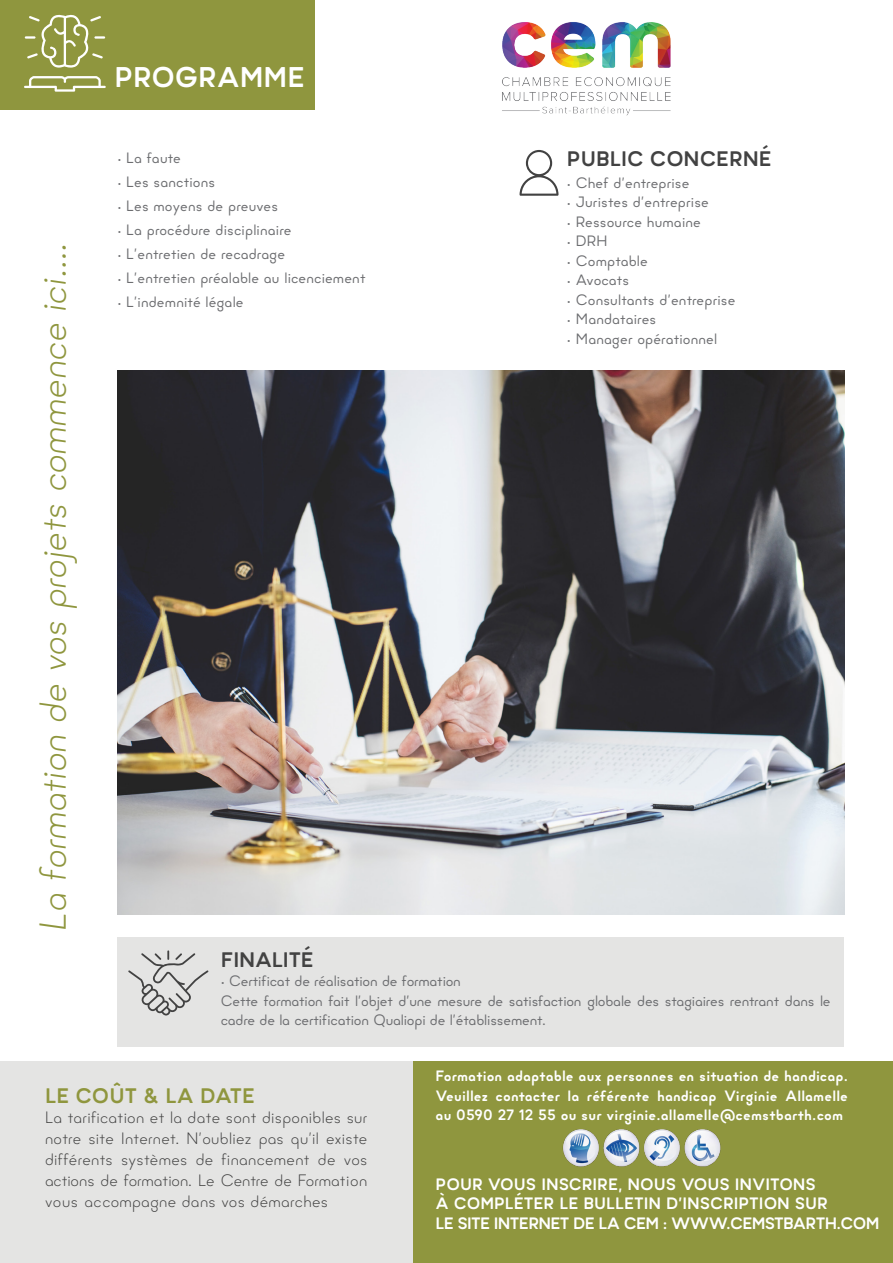
<style>
.page{position:relative;width:893px;height:1263px;background:#fff}
.page>*{position:absolute;margin:0;border:0;box-sizing:border-box;transform-origin:0 0}
.t1{font:italic 300 37.5px "Minimo";color:#8f963e}
.t2{font:700 28.5px "Minimo";color:#fff}
.t3{font:700 21px "Minimo";color:#424242}
.t4{font:700 21px "Minimo";color:#8f963e}
.t5{font:300 16.5px/21px "Minimo";letter-spacing:.02em;color:#424242;text-align:justify}
.t6{font:700 16.5px "Minimo";color:#fff}
.t7{font:700 16.5px "Minimo";letter-spacing:-.04em;color:#fff}
.t8{font:15px/19.5px "Minimo";color:#6c6d70}
.t9{font:700 15px/19.5px "Minimo";letter-spacing:.01em;color:#fff;text-align:justify}
</style>
<div class="page">
<img style="left:502px;top:22px;width:169px;height:94px">
<div style="left:0;top:0;width:315px;height:109px;background:#8f963e"></div>
<svg style="left:25px;top:14px;width:80px;height:54px"></svg>
<svg style="left:24px;top:76px;width:82px;height:16px"></svg>
<div style="left:117px;top:937px;width:727px;height:109px;background:#e4e4e3"></div>
<svg style="left:128px;top:950px;width:80px;height:65px"></svg>
<svg style="left:520px;top:150px;width:38px;height:46px"></svg>
<img style="left:117px;top:370px;width:727px;height:545px">
<div style="left:388px;top:1062px;width:505px;height:201px;background:#8f963e"></div>
<div style="left:0;top:1062px;width:412px;height:201px;background:#e4e4e3"></div>
<img style="left:562px;top:1129px;width:159px;height:38px">
<p class="t1" style="left:28px;top:930px;width:688px;rotate:-90deg">La formation de vos projets commence ici….</p>
<p class="t2" style="left:114px;top:57px;width:192px">PROGRAMME</p>
<p class="t8" style="left:117px;top:148px;width:65px">• La faute</p>
<p class="t8" style="left:117px;top:172px;width:99px">• Les sanctions</p>
<p class="t8" style="left:117px;top:196px;width:162px">• Les moyens de preuves</p>
<p class="t8" style="left:117px;top:220px;width:176px">• La procédure disciplinaire</p>
<p class="t8" style="left:117px;top:244px;width:169px">• L’entretien de recadrage</p>
<p class="t8" style="left:117px;top:268px;width:250px">• L’entretien préalable au licenciement</p>
<p class="t8" style="left:117px;top:292px;width:128px">• L’indemnité légale</p>
<p class="t3" style="left:567px;top:144px;width:206px">PUBLIC CONCERNÉ</p>
<p class="t8" style="left:567px;top:173px;width:124px">• Chef d’entreprise</p>
<p class="t8" style="left:567px;top:192px;width:143px">• Juristes d’entreprise</p>
<p class="t8" style="left:567px;top:212px;width:136px">• Ressource humaine</p>
<p class="t8" style="left:567px;top:231px;width:42px">• DRH</p>
<p class="t8" style="left:567px;top:251px;width:82px">• Comptable</p>
<p class="t8" style="left:567px;top:270px;width:64px">• Avocats</p>
<p class="t8" style="left:567px;top:290px;width:170px">• Consultants d’entreprise</p>
<p class="t8" style="left:567px;top:309px;width:91px">• Mandataires</p>
<p class="t8" style="left:567px;top:329px;width:152px">• Manager opérationnel</p>
<p class="t3" style="left:221px;top:945px;width:94px">FINALITÉ</p>
<p class="t8" style="left:221px;top:971px;width:242px">• Certificat de réalisation de formation</p>
<p class="t8" style="left:221px;top:991px;width:611px">Cette formation fait l’objet d’une mesure de satisfaction globale des stagiaires rentrant dans le cadre de la certification Qualiopi de l’établissement.</p>
<p class="t4" style="left:45px;top:1081px;width:212px">LE COÛT &amp; LA DATE</p>
<p class="t5" style="left:45px;top:1106px;width:324px">La tarification et la date sont disponibles sur notre site Internet. N’oubliez pas qu’il existe différents systèmes de financement de vos actions de formation. Le Centre de Formation vous accompagne dans vos démarches</p>
<p class="t9" style="left:436px;top:1066px;width:414px">Formation adaptable aux personnes en situation de handicap.<br>Veuillez contacter la référente handicap Virginie Allamelle au 0590 27 12 55 ou sur virginie.allamelle@cemstbarth.com</p>
<p class="t6" style="left:436px;top:1172px;width:382px">POUR VOUS INSCRIRE, NOUS VOUS INVITONS</p>
<p class="t6" style="left:436px;top:1192px;width:394px">À COMPLÉTER LE BULLETIN D’INSCRIPTION SUR</p>
<p class="t7" style="left:436px;top:1211px;width:445px">LE SITE INTERNET DE LA CEM : WWW.CEMSTBARTH.COM</p>
</div>
